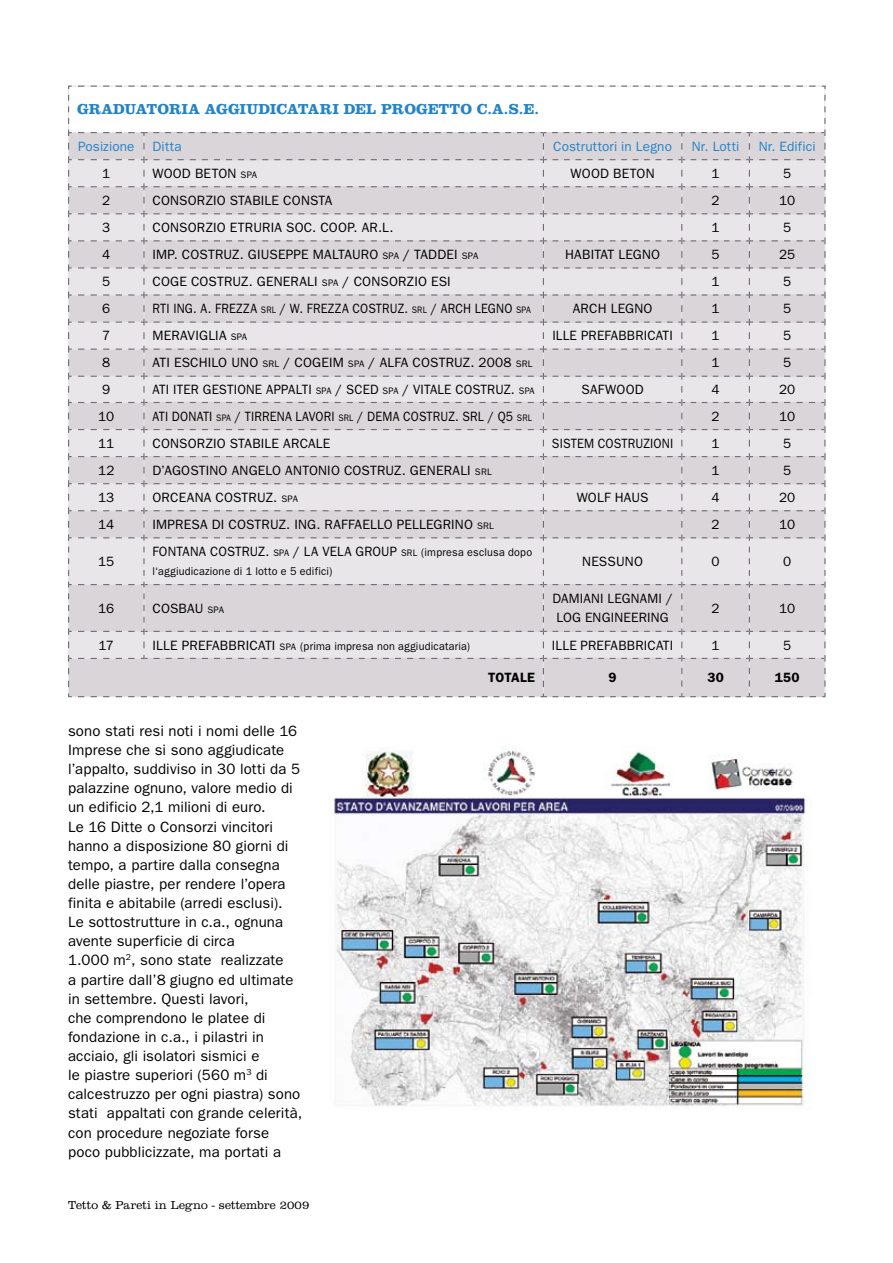
<style>
.page{position:relative;width:893px;height:1263px;background:#fff}
.page>*{position:absolute;margin:0;border:0;box-sizing:border-box;transform-origin:0 0}
.t1{font:15px/19.2px "ITC Franklin Gothic Std";letter-spacing:.01em;color:#000}
.t2{font:700 15px "Clarendon LT Std";color:#2483c6}
.t3{font:13.5px/19.2px "ITC Franklin Gothic Std";letter-spacing:.015em;color:#000;text-align:center}
.t4{font:13.5px "ITC Franklin Gothic Std";letter-spacing:.015em;color:#000;scale:.96 1}
.t5{font:13.5px "ITC Franklin Gothic Std";letter-spacing:.015em;color:#000;scale:.9 1}
.t6{font:13.5px "ITC Franklin Gothic Std";letter-spacing:.01em;color:#2483c6}
.t7{font:13.5px "ITC Franklin Gothic Std";letter-spacing:.015em;color:#000;scale:.91 1}
.t8{font:600 13.5px "ITC Franklin Gothic Std";letter-spacing:.015em;color:#000}
.t9{font:300 12px "Clarendon LT Std";color:#000}
.t10{font:11.25px "ITC Franklin Gothic Std";letter-spacing:.02em;color:#000;scale:.96 1}
.s1{font-size:9.45px}
.s2{font-size:11.25px}
.s3{font-size:13.5px}
</style>
<div class="page">
<img style="left:332px;top:747px;width:479px;height:363px">
<svg style="left:69px;top:576px;width:755px;height:120px;background:#dfdcdf"></svg>
<hr style="left:145px;top:584px;width:398px;height:1px;background:#d9d5d8">
<hr style="left:544px;top:584px;width:137px;height:1px;background:#d9d5d8">
<hr style="left:682px;top:584px;width:67px;height:1px;background:#d9d5d8">
<hr style="left:750px;top:584px;width:74px;height:1px;background:#d9d5d8">
<hr style="left:145px;top:631px;width:398px;height:1px;background:#d9d5d8">
<hr style="left:544px;top:631px;width:137px;height:1px;background:#d9d5d8">
<hr style="left:682px;top:631px;width:67px;height:1px;background:#d9d5d8">
<hr style="left:750px;top:631px;width:74px;height:1px;background:#d9d5d8">
<hr style="left:145px;top:658px;width:398px;height:1px;background:#d9d5d8">
<hr style="left:544px;top:658px;width:137px;height:1px;background:#d9d5d8">
<hr style="left:682px;top:658px;width:67px;height:1px;background:#d9d5d8">
<hr style="left:750px;top:658px;width:74px;height:1px;background:#d9d5d8">
<hr style="left:544px;top:696px;width:138px;height:1px;background:#d9d5d8">
<hr style="left:749px;top:696px;width:76px;height:1px;background:#d9d5d8">
<hr style="left:68px;top:538px;width:1px;height:47px;background:#e8e6e8">
<hr style="left:143px;top:538px;width:2px;height:47px;background:#e8e6e8">
<hr style="left:68px;top:658px;width:1px;height:39px;background:#e8e6e8">
<hr style="left:69px;top:696px;width:75px;height:1px;background:#e8e6e8">
<hr style="left:543px;top:538px;width:1px;height:47px;background:#e8e6e8">
<hr style="left:681px;top:538px;width:1px;height:47px;background:#e8e6e8">
<hr style="left:749px;top:538px;width:1px;height:47px;background:#e8e6e8">
<hr style="left:824px;top:538px;width:1px;height:47px;background:#e8e6e8">
<hr style="left:543px;top:658px;width:1px;height:39px;background:#e8e6e8">
<hr style="left:681px;top:658px;width:1px;height:38px;background:#e8e6e8">
<hr style="left:749px;top:658px;width:1px;height:38px;background:#e8e6e8">
<hr style="left:824px;top:658px;width:1px;height:38px;background:#e8e6e8">
<svg style="left:68px;top:582px;width:80px;height:105px;background:#d9d6d9"></svg>
<svg style="left:68px;top:693px;width:4px;height:4px"></svg>
<svg style="left:68px;top:85px;width:758px;height:491px;background:#e0dde0"></svg>
<svg style="left:78px;top:693px;width:469px;height:5px;background:#d4d0d3"></svg>
<svg style="left:154px;top:582px;width:393px;height:105px;background:#dbd7da"></svg>
<svg style="left:553px;top:582px;width:132px;height:105px;background:#dad7da"></svg>
<svg style="left:553px;top:693px;width:200px;height:4px"></svg>
<svg style="left:691px;top:582px;width:62px;height:105px;background:#dad6d9"></svg>
<svg style="left:759px;top:693px;width:66px;height:4px"></svg>
<svg style="left:759px;top:582px;width:66px;height:105px;background:#dad7da"></svg>
<p class="t2" style="left:77px;top:100px;width:463px">GRADUATORIA AGGIUDICATARI DEL PROGETTO C.A.S.E.</p>
<p class="t6" style="left:78px;top:138px;width:58px">Posizione</p>
<p class="t6" style="left:152px;top:138px;width:31px">Ditta</p>
<p class="t6" style="left:553px;top:138px;width:120px">Costruttori in Legno</p>
<p class="t6" style="left:692px;top:138px;width:49px">Nr. Lotti</p>
<p class="t6" style="left:759px;top:138px;width:58px">Nr. Edifici</p>
<p class="t3" style="left:102px;top:164px;width:10px">1</p>
<p class="t3" style="left:152px;top:164px;width:106px">WOOD BETON <span class="s1">SPA</span></p>
<p class="t3" style="left:571px;top:164px;width:85px">WOOD BETON</p>
<p class="t3" style="left:712px;top:164px;width:10px">1</p>
<p class="t3" style="left:783px;top:164px;width:10px">5</p>
<p class="t3" style="left:102px;top:191px;width:10px">2</p>
<p class="t3" style="left:152px;top:191px;width:181px">CONSORZIO STABILE CONSTA</p>
<p class="t3" style="left:712px;top:191px;width:10px">2</p>
<p class="t3" style="left:779px;top:191px;width:17px">10</p>
<p class="t3" style="left:102px;top:218px;width:10px">3</p>
<p class="t3" style="left:152px;top:218px;width:242px">CONSORZIO ETRURIA SOC. COOP. AR.L.</p>
<p class="t3" style="left:712px;top:218px;width:10px">1</p>
<p class="t3" style="left:783px;top:218px;width:10px">5</p>
<p class="t3" style="left:102px;top:245px;width:10px">4</p>
<p class="t3" style="left:152px;top:245px;width:327px">IMP. COSTRUZ. GIUSEPPE MALTAURO <span class="s1">SPA</span> / TADDEI <span class="s1">SPA</span></p>
<p class="t3" style="left:565px;top:245px;width:97px">HABITAT LEGNO</p>
<p class="t3" style="left:712px;top:245px;width:10px">5</p>
<p class="t3" style="left:779px;top:245px;width:18px">25</p>
<p class="t3" style="left:102px;top:272px;width:10px">5</p>
<p class="t3" style="left:152px;top:272px;width:300px">COGE COSTRUZ. GENERALI <span class="s1">SPA</span> / CONSORZIO ESI</p>
<p class="t3" style="left:712px;top:272px;width:10px">1</p>
<p class="t3" style="left:783px;top:272px;width:10px">5</p>
<p class="t3" style="left:102px;top:299px;width:10px">6</p>
<p class="t5" style="left:152px;top:301px;width:422px">RTI ING. A. FREZZA <span class="s1">SRL</span> / W. FREZZA COSTRUZ. <span class="s1">SRL</span> / ARCH LEGNO <span class="s1">SPA</span></p>
<p class="t3" style="left:573px;top:299px;width:81px">ARCH LEGNO</p>
<p class="t3" style="left:712px;top:299px;width:10px">1</p>
<p class="t3" style="left:783px;top:299px;width:10px">5</p>
<p class="t3" style="left:102px;top:326px;width:10px">7</p>
<p class="t3" style="left:152px;top:326px;width:96px">MERAVIGLIA <span class="s1">SPA</span></p>
<p class="t3" style="left:552px;top:326px;width:122px">ILLE PREFABBRICATI</p>
<p class="t3" style="left:712px;top:326px;width:10px">1</p>
<p class="t3" style="left:783px;top:326px;width:10px">5</p>
<p class="t3" style="left:102px;top:353px;width:10px">8</p>
<p class="t3" style="left:152px;top:353px;width:382px">ATI ESCHILO UNO <span class="s1">SRL</span> / COGEIM <span class="s1">SPA</span> / ALFA COSTRUZ. 2008 <span class="s1">SRL</span></p>
<p class="t3" style="left:712px;top:353px;width:10px">1</p>
<p class="t3" style="left:783px;top:353px;width:10px">5</p>
<p class="t3" style="left:102px;top:380px;width:10px">9</p>
<p class="t4" style="left:152px;top:382px;width:400px">ATI ITER GESTIONE APPALTI <span class="s1">SPA</span> / SCED <span class="s1">SPA</span> / VITALE COSTRUZ. <span class="s1">SPA</span></p>
<p class="t3" style="left:581px;top:380px;width:64px">SAFWOOD</p>
<p class="t3" style="left:712px;top:380px;width:10px">4</p>
<p class="t3" style="left:779px;top:380px;width:18px">20</p>
<p class="t3" style="left:98px;top:407px;width:17px">10</p>
<p class="t5" style="left:152px;top:408px;width:423px">ATI DONATI <span class="s1">SPA</span> / TIRRENA LAVORI <span class="s1">SRL</span> / DEMA COSTRUZ. SRL / Q5 <span class="s1">SRL</span></p>
<p class="t3" style="left:712px;top:407px;width:10px">2</p>
<p class="t3" style="left:779px;top:407px;width:17px">10</p>
<p class="t3" style="left:98px;top:434px;width:18px">11</p>
<p class="t3" style="left:152px;top:434px;width:179px">CONSORZIO STABILE ARCALE</p>
<p class="t7" style="left:552px;top:435px;width:135px">SISTEM COSTRUZIONI</p>
<p class="t3" style="left:712px;top:434px;width:10px">1</p>
<p class="t3" style="left:783px;top:434px;width:10px">5</p>
<p class="t3" style="left:98px;top:461px;width:18px">12</p>
<p class="t3" style="left:152px;top:461px;width:341px">D’AGOSTINO ANGELO ANTONIO COSTRUZ. GENERALI <span class="s1">SRL</span></p>
<p class="t3" style="left:712px;top:461px;width:10px">1</p>
<p class="t3" style="left:783px;top:461px;width:10px">5</p>
<p class="t3" style="left:98px;top:488px;width:18px">13</p>
<p class="t3" style="left:152px;top:488px;width:147px">ORCEANA COSTRUZ. <span class="s1">SPA</span></p>
<p class="t3" style="left:577px;top:488px;width:73px">WOLF HAUS</p>
<p class="t3" style="left:712px;top:488px;width:10px">4</p>
<p class="t3" style="left:779px;top:488px;width:18px">20</p>
<p class="t3" style="left:98px;top:515px;width:18px">14</p>
<p class="t3" style="left:152px;top:515px;width:343px">IMPRESA DI COSTRUZ. ING. RAFFAELLO PELLEGRINO <span class="s1">SRL</span></p>
<p class="t3" style="left:712px;top:515px;width:10px">2</p>
<p class="t3" style="left:779px;top:515px;width:17px">10</p>
<p class="t3" style="left:98px;top:552px;width:18px">15</p>
<p class="t4" style="left:152px;top:544px;width:397px">FONTANA COSTRUZ. <span class="s1">SPA</span> / LA VELA GROUP <span class="s1">SRL</span> <span class="s2">(impresa esclusa dopo</span></p>
<p class="t10" style="left:152px;top:565px;width:189px">l‘aggiudicazione di 1 lotto e 5 edifici)</p>
<p class="t3" style="left:582px;top:552px;width:62px">NESSUNO</p>
<p class="t3" style="left:712px;top:552px;width:10px">0</p>
<p class="t3" style="left:783px;top:552px;width:10px">0</p>
<p class="t3" style="left:98px;top:598px;width:17px">16</p>
<p class="t3" style="left:152px;top:598px;width:73px">COSBAU <span class="s1">SPA</span></p>
<p class="t3" style="left:552px;top:589px;width:122px">DAMIANI LEGNAMI /<br>LOG ENGINEERING</p>
<p class="t3" style="left:712px;top:598px;width:10px">2</p>
<p class="t3" style="left:779px;top:598px;width:17px">10</p>
<p class="t3" style="left:99px;top:635px;width:17px">17</p>
<p class="t10" style="left:152px;top:639px;width:332px"><span class="s3">ILLE PREFABBRICATI</span> <span class="s1">SPA</span> (prima impresa non aggiudicataria)</p>
<p class="t3" style="left:552px;top:635px;width:123px">ILLE PREFABBRICATI</p>
<p class="t3" style="left:712px;top:635px;width:10px">1</p>
<p class="t3" style="left:783px;top:635px;width:10px">5</p>
<p class="t8" style="left:488px;top:669px;width:48px">TOTALE</p>
<p class="t8" style="left:609px;top:669px;width:10px">9</p>
<p class="t8" style="left:707px;top:669px;width:18px">30</p>
<p class="t8" style="left:775px;top:669px;width:26px">150</p>
<p class="t1" style="left:68px;top:721px;width:236px">sono stati resi noti i nomi delle 16<br>Imprese che si sono aggiudicate l’appalto, suddiviso in 30 lotti da 5 palazzine ognuno, valore medio di un edificio 2,1 milioni di euro.<br>Le 16 Ditte o Consorzi vincitori hanno a disposizione 80 giorni di tempo, a partire dalla consegna delle piastre, per rendere l’opera finita e abitabile (arredi esclusi).<br>Le sottostrutture in c.a., ognuna avente superficie di circa<br>1.000 m<sup>2</sup>, sono state realizzate<br>a partire dall’8 giugno ed ultimate in settembre. Questi lavori,<br>che comprendono le platee di fondazione in c.a., i pilastri in acciaio, gli isolatori sismici e<br>le piastre superiori (560 m<sup>3</sup> di calcestruzzo per ogni piastra) sono stati appaltati con grande celerità, con procedure negoziate forse poco pubblicizzate, ma portati a</p>
<p class="t9" style="left:68px;top:1198px;width:243px">Tetto &amp; Pareti in Legno - settembre 2009</p>
</div>
